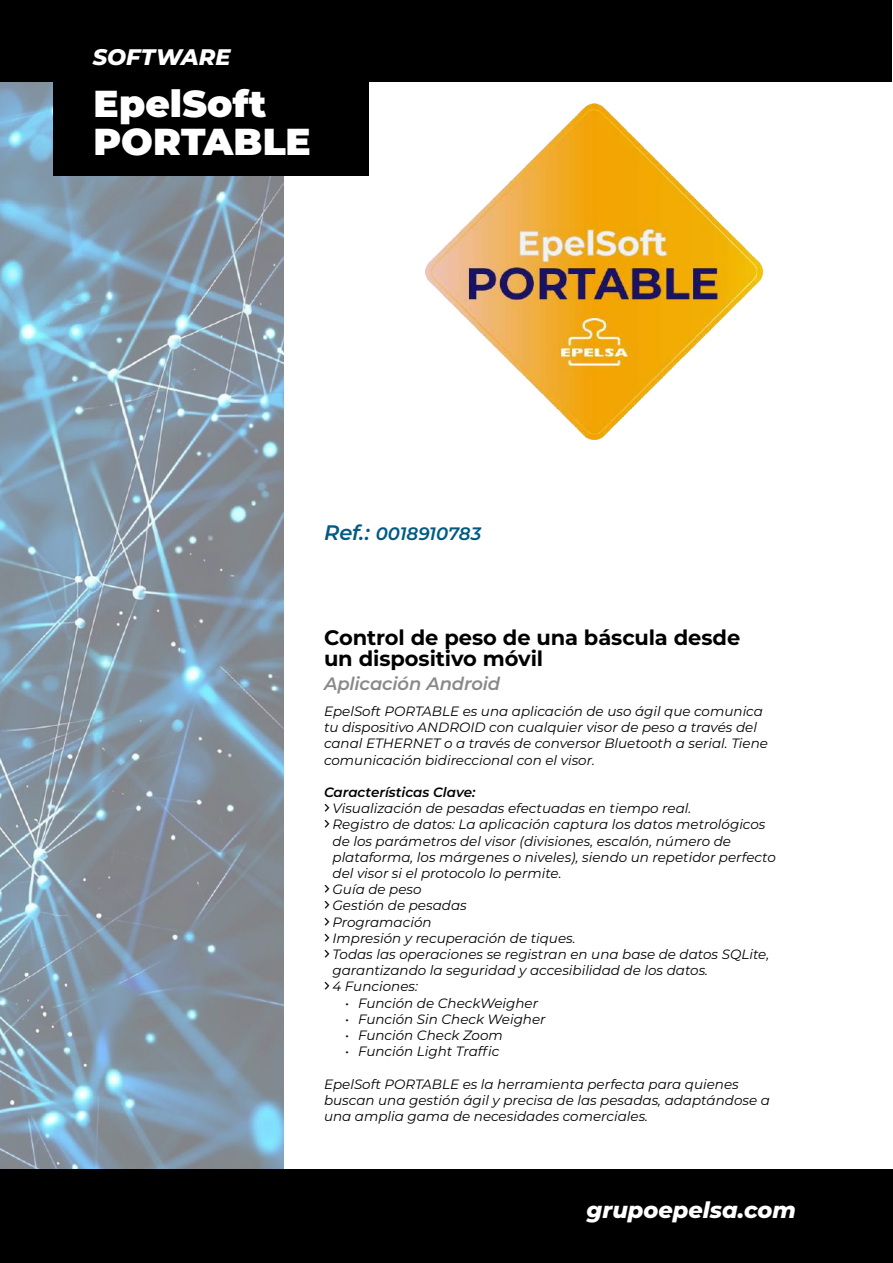
<style>
.page{position:relative;width:893px;height:1263px;background:#fff}
.page>*{position:absolute;margin:0;border:0;box-sizing:border-box;transform-origin:0 0}
.t1{font:900 37.5px/37.5px "Montserrat";letter-spacing:.005em;color:#fff}
.t2{font:italic 800 22.5px "Montserrat";color:#fff}
.t3{font:700 21px/21px "Montserrat";letter-spacing:-.005em;color:#000}
.t4{font:italic 600 18px "Montserrat";letter-spacing:-.01em;color:#8a8989}
.t5{font:italic 600 18px "Montserrat";letter-spacing:-.005em;color:#005a83}
.t6{font:italic 13.5px/16.2px "Montserrat";color:#000}
.t7{font:italic 600 13.5px "Montserrat";color:#000}
.s1{font-size:21px}
.s2{font-family:"Acens";font-style:normal;font-size:21px}
</style>
<div class="page">
<img style="left:0;top:81px;width:284px;height:1088px">
<div style="left:0;top:1169px;width:893px;height:94px;background:#000"></div>
<div style="left:0;top:0;width:892px;height:81px;background:#000"></div>
<div style="left:53px;top:0;width:316px;height:176px;background:#000"></div>
<img style="left:425px;top:103px;width:338px;height:337px">
<h2 class="t2" style="left:93px;top:40px;width:139px">SOFTWARE</h2>
<h1 class="t1" style="left:94px;top:83px;width:219px">EpelSoft<br>PORTABLE</h1>
<h3 class="t5" style="left:324px;top:521px;width:159px"><span class="s1">Ref.:</span> 0018910783</h3>
<h3 class="t3" style="left:324px;top:626px;width:418px">Control de peso de una báscula desde un dispositivo móvil</h3>
<h3 class="t4" style="left:324px;top:671px;width:178px">Aplicación Android</h3>
<p class="t6" style="left:324px;top:703px;width:445px">EpelSoft PORTABLE es una aplicación de uso ágil que comunica tu dispositivo ANDROID con cualquier visor de peso a través del canal ETHERNET o a través de conversor Bluetooth a serial. Tiene comunicación bidireccional con el visor.</p>
<p class="t7" style="left:324px;top:783px;width:153px">Características Clave:</p>
<p class="t6" style="left:324px;top:800px;width:369px"><span class="s2">›</span> Visualización de pesadas efectuadas en tiempo real.</p>
<p class="t6" style="left:324px;top:816px;width:443px"><span class="s2">›</span> Registro de datos: La aplicación captura los datos metrológicos</p>
<p class="t6" style="left:333px;top:832px;width:400px">de los parámetros del visor (divisiones, escalón, número de</p>
<p class="t6" style="left:333px;top:848px;width:445px">plataforma, los márgenes o niveles), siendo un repetidor perfecto</p>
<p class="t6" style="left:333px;top:865px;width:231px">del visor si el protocolo lo permite.</p>
<p class="t6" style="left:324px;top:881px;width:99px"><span class="s2">›</span> Guía de peso</p>
<p class="t6" style="left:324px;top:897px;width:144px"><span class="s2">›</span> Gestión de pesadas</p>
<p class="t6" style="left:324px;top:913px;width:109px"><span class="s2">›</span> Programación</p>
<p class="t6" style="left:324px;top:929px;width:253px"><span class="s2">›</span> Impresión y recuperación de tiques.</p>
<p class="t6" style="left:324px;top:946px;width:447px"><span class="s2">›</span> Todas las operaciones se registran en una base de datos SQLite,</p>
<p class="t6" style="left:333px;top:962px;width:377px">garantizando la seguridad y accesibilidad de los datos.</p>
<p class="t6" style="left:324px;top:978px;width:95px"><span class="s2">›</span> 4 Funciones:</p>
<p class="t6" style="left:345px;top:994px;width:194px">• Función de CheckWeigher</p>
<p class="t6" style="left:345px;top:1010px;width:202px">• Función Sin Check Weigher</p>
<p class="t6" style="left:345px;top:1027px;width:159px">• Función Check Zoom</p>
<p class="t6" style="left:345px;top:1043px;width:156px">• Función Light Traffic</p>
<p class="t6" style="left:324px;top:1075px;width:447px">EpelSoft PORTABLE es la herramienta perfecta para quienes buscan una gestión ágil y precisa de las pesadas, adaptándose a una amplia gama de necesidades comerciales.</p>
<h2 class="t2" style="left:587px;top:1194px;width:211px">grupoepelsa.com</h2>
</div>
